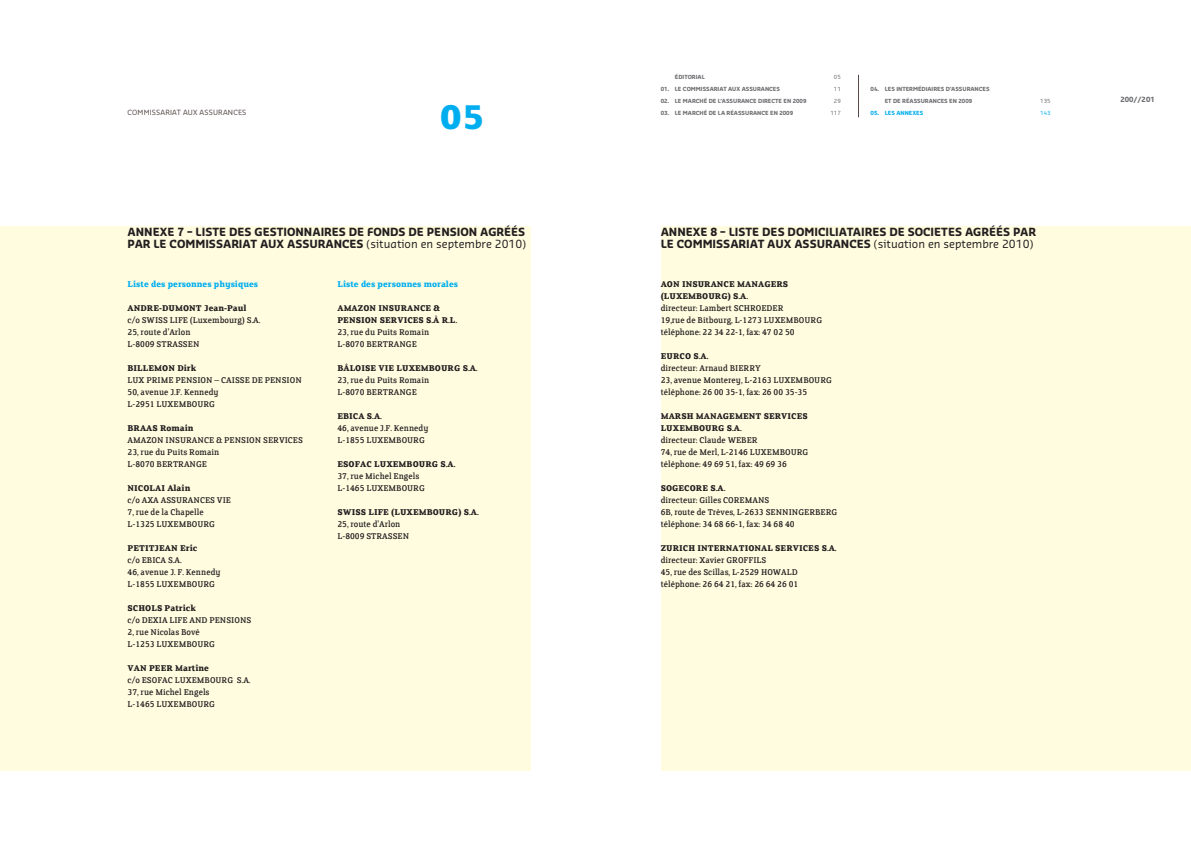
<style>
.page{position:relative;width:1191px;height:842px;background:#fff}
.page>*{position:absolute;margin:0;border:0;box-sizing:border-box;transform-origin:0 0}
.t1{font:800 37.4px "Lola FS";color:#00aeef}
.t2{font:700 11px/12px "Sansa";color:#231f20}
.t3{font:9.5px/12px "Clerkenwell FS";color:#231f20}
.t4{font:700 9.5px/12px "Clerkenwell FS";color:#231f20}
.t5{font:700 9.5px "Clerkenwell FS";color:#00aeef}
.t6{font:7px "Sansa";letter-spacing:.025em;color:#564947}
.t7{font:700 7px "Sansa";color:#6c6d70}
.t8{font:700 5.5px/12px "Sansa";color:#6c6d70;text-align:center}
.t9{font:700 5.5px "Sansa";color:#00aeef}
.t10{font:5.5px "Sansa";color:#6c6d70}
.t11{font:5.5px "Sansa";color:#00aeef}
.s1{font-weight:400}
</style>
<div class="page">
<div style="left:0;top:227px;width:530px;height:544px;background:#fffce0"></div>
<div style="left:660px;top:227px;width:531px;height:544px;background:#fffce0"></div>
<hr style="left:858px;top:75px;width:1px;height:42px;background:#564947">
<p class="t6" style="left:128px;top:108px;width:120px">COMMISSARIAT AUX ASSURANCES</p>
<h1 class="t1" style="left:440px;top:97px;width:46px">05</h1>
<p class="t2" style="left:128px;top:225px;width:400px">ANNEXE 7 – LISTE DES GESTIONNAIRES DE FONDS DE PENSION AGRÉÉS<br>PAR LE COMMISSARIAT AUX ASSURANCES <span class="s1">(situation en septembre 2010)</span></p>
<p class="t5" style="left:128px;top:279px;width:132px">Liste des personnes physiques</p>
<p class="t4" style="left:128px;top:302px;width:120px">ANDRE-DUMONT Jean-Paul</p>
<p class="t3" style="left:128px;top:314px;width:134px">c/o SWISS LIFE (Luxembourg) S.A.<br>25, route d’Arlon<br>L-8009 STRASSEN</p>
<p class="t4" style="left:128px;top:362px;width:70px">BILLEMON Dirk</p>
<p class="t3" style="left:128px;top:374px;width:176px">LUX PRIME PENSION – CAISSE DE PENSION<br>50, avenue J.F. Kennedy<br>L-2951 LUXEMBOURG</p>
<p class="t4" style="left:128px;top:422px;width:68px">BRAAS Romain</p>
<p class="t3" style="left:128px;top:434px;width:177px">AMAZON INSURANCE &amp; PENSION SERVICES<br>23, rue du Puits Romain<br>L-8070 BERTRANGE</p>
<p class="t4" style="left:128px;top:482px;width:64px">NICOLAI Alain</p>
<p class="t3" style="left:128px;top:494px;width:105px">c/o AXA ASSURANCES VIE<br>7, rue de la Chapelle<br>L-1325 LUXEMBOURG</p>
<p class="t4" style="left:128px;top:542px;width:71px">PETITJEAN Eric</p>
<p class="t3" style="left:128px;top:554px;width:94px">c/o EBICA S.A.<br>46, avenue J. F. Kennedy<br>L-1855 LUXEMBOURG</p>
<p class="t4" style="left:128px;top:602px;width:70px">SCHOLS Patrick</p>
<p class="t3" style="left:128px;top:614px;width:125px">c/o DEXIA LIFE AND PENSIONS<br>2, rue Nicolas Bové<br>L-1253 LUXEMBOURG</p>
<p class="t4" style="left:128px;top:662px;width:83px">VAN PEER Martine</p>
<p class="t3" style="left:128px;top:674px;width:124px">c/o ESOFAC LUXEMBOURG S.A.<br>37, rue Michel Engels<br>L-1465 LUXEMBOURG</p>
<p class="t5" style="left:337px;top:279px;width:122px">Liste des personnes morales</p>
<p class="t4" style="left:337px;top:302px;width:121px">AMAZON INSURANCE &amp;<br>PENSION SERVICES S.À R.L.</p>
<p class="t3" style="left:337px;top:326px;width:93px">23, rue du Puits Romain<br>L-8070 BERTRANGE</p>
<p class="t4" style="left:337px;top:362px;width:142px">BÂLOISE VIE LUXEMBOURG S.A.</p>
<p class="t3" style="left:337px;top:374px;width:93px">23, rue du Puits Romain<br>L-8070 BERTRANGE</p>
<p class="t4" style="left:337px;top:410px;width:46px">EBICA S.A.</p>
<p class="t3" style="left:337px;top:422px;width:93px">46, avenue J.F. Kennedy<br>L-1855 LUXEMBOURG</p>
<p class="t4" style="left:337px;top:458px;width:119px">ESOFAC LUXEMBOURG S.A.</p>
<p class="t3" style="left:337px;top:470px;width:89px">37, rue Michel Engels<br>L-1465 LUXEMBOURG</p>
<p class="t4" style="left:337px;top:506px;width:143px">SWISS LIFE (LUXEMBOURG) S.A.</p>
<p class="t3" style="left:337px;top:518px;width:73px">25, route d’Arlon<br>L-8009 STRASSEN</p>
<p class="t8" style="left:675px;top:71px;width:31px">ÉDITORIAL</p>
<p class="t10" style="left:834px;top:74px;width:8px">05</p>
<p class="t8" style="left:660px;top:83px;width:121px">01. LE COMMISSARIAT AUX ASSURANCES</p>
<p class="t10" style="left:834px;top:86px;width:8px">11</p>
<p class="t8" style="left:660px;top:95px;width:147px">02. LE MARCHÉ DE L’ASSURANCE DIRECTE EN 2009</p>
<p class="t10" style="left:834px;top:98px;width:8px">29</p>
<p class="t8" style="left:660px;top:107px;width:134px">03. LE MARCHÉ DE LA RÉASSURANCE EN 2009</p>
<p class="t10" style="left:830px;top:110px;width:12px">117</p>
<p class="t8" style="left:870px;top:83px;width:120px">04. LES INTERMÉDIAIRES D’ASSURANCES<br>ET DE RÉASSURANCES EN 2009</p>
<p class="t10" style="left:1040px;top:98px;width:12px">135</p>
<p class="t9" style="left:870px;top:109px;width:54px">05. LES ANNEXES</p>
<p class="t11" style="left:1040px;top:110px;width:12px">143</p>
<p class="t2" style="left:660px;top:225px;width:377px">ANNEXE 8 – LISTE DES DOMICILIATAIRES DE SOCIETES AGRÉÉS PAR<br>LE COMMISSARIAT AUX ASSURANCES <span class="s1">(situation en septembre 2010)</span></p>
<p class="t4" style="left:660px;top:278px;width:129px">AON INSURANCE MANAGERS (LUXEMBOURG) S.A.</p>
<p class="t3" style="left:660px;top:302px;width:163px">directeur: Lambert SCHROEDER<br>19,rue de Bitbourg, L-1273 LUXEMBOURG téléphone: 22 34 22-1, fax: 47 02 50</p>
<p class="t4" style="left:660px;top:350px;width:49px">EURCO S.A.</p>
<p class="t3" style="left:660px;top:362px;width:173px">directeur: Arnaud BIERRY<br>23, avenue Monterey, L-2163 LUXEMBOURG téléphone: 26 00 35-1, fax: 26 00 35-35</p>
<p class="t4" style="left:660px;top:410px;width:149px">MARSH MANAGEMENT SERVICES<br>LUXEMBOURG S.A.</p>
<p class="t3" style="left:660px;top:434px;width:149px">directeur: Claude WEBER<br>74, rue de Merl, L-2146 LUXEMBOURG téléphone: 49 69 51, fax: 49 69 36</p>
<p class="t4" style="left:660px;top:482px;width:66px">SOGECORE S.A.</p>
<p class="t3" style="left:660px;top:494px;width:178px">directeur: Gilles COREMANS<br>6B, route de Trèves, L-2633 SENNINGERBERG téléphone: 34 68 66-1, fax: 34 68 40</p>
<p class="t4" style="left:660px;top:542px;width:177px">ZURICH INTERNATIONAL SERVICES S.A.</p>
<p class="t3" style="left:660px;top:554px;width:139px">directeur: Xavier GROFFILS<br>45, rue des Scillas, L-2529 HOWALD téléphone: 26 64 21, fax: 26 64 26 01</p>
<p class="t7" style="left:1120px;top:95px;width:36px">200//201</p>
</div>
